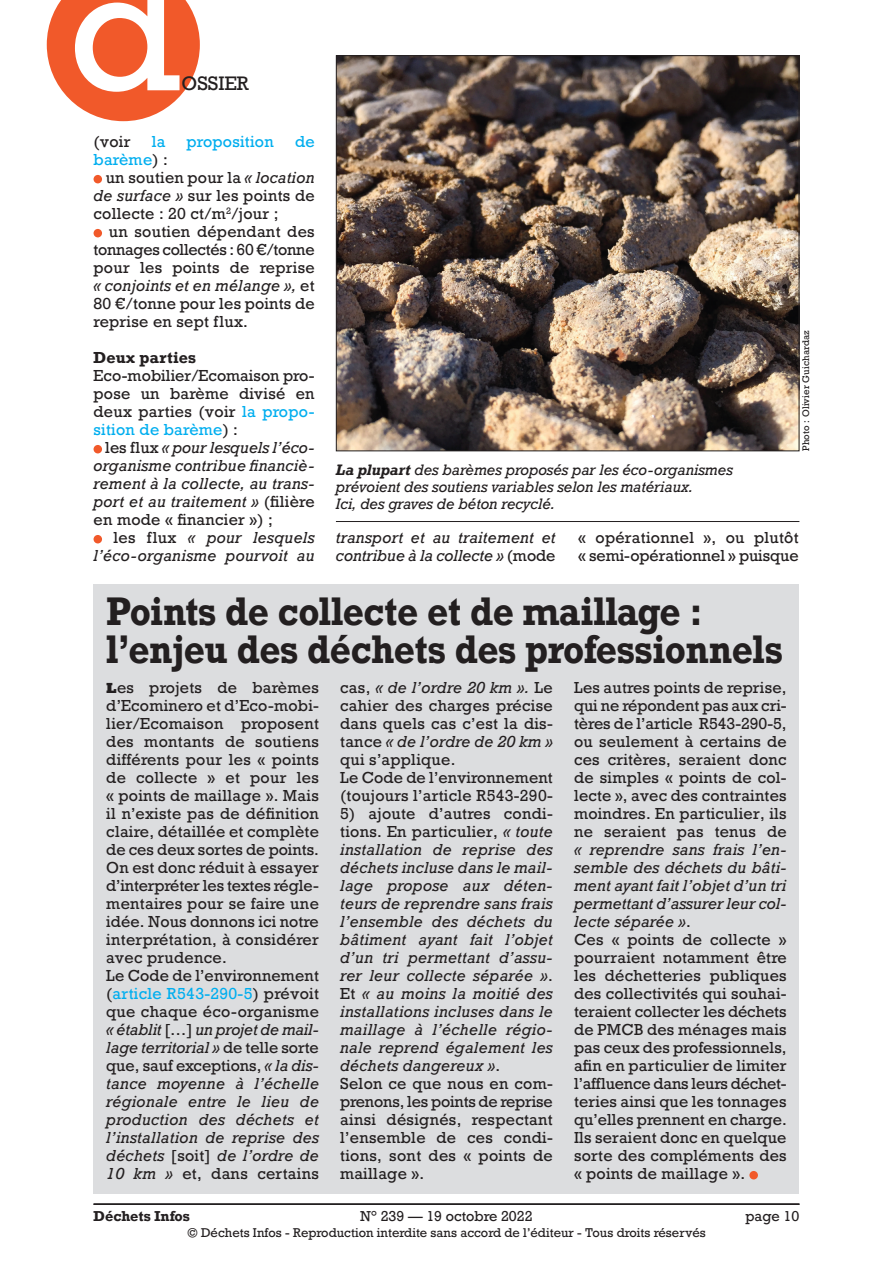
<style>
.page{position:relative;width:893px;height:1263px;background:#fff}
.page>*{position:absolute;margin:0;border:0;box-sizing:border-box;transform-origin:0 0}
.t1{font:166.5px "Rockwell";color:#fff}
.Châpo_12_5pt{font:700 37.5px/37.5px "Rockwell";letter-spacing:-.005em;color:#231f20;scale:.92 1}
.t2{font:18.3px "Rockwell";color:#231f20}
.Texte_courant{font:15px/18px "Rockwell";letter-spacing:.015em;color:#231f20;text-align:justify}
.Texte_courant-2{font:italic 15px/18px "Rockwell";letter-spacing:.015em;color:#231f20;text-align:justify}
.Texte_courant-3{font:italic 15px/18px "Rockwell";letter-spacing:-.005em;color:#231f20}
.Texte_courant-4{font:15px/18px "Rockwell";letter-spacing:-.005em;color:#231f20}
.Texte_courant-5{font:15px "Rockwell";letter-spacing:.015em;color:#00aeef}
.Texte_courant-6{font:700 15px "Rockwell";letter-spacing:.015em;color:#231f20}
.Légende_photo{font:italic 14.25px/17.2px "Rockwell";letter-spacing:-.005em;color:#231f20}
.t3{font:13.5px "Rockwell";color:#231f20}
.t4{font:700 13.5px "Rockwell";color:#231f20}
.t5{font:12px "Rockwell";color:#231f20}
.Crédit_photo{font:9px "Rockwell";letter-spacing:.015em;color:#231f20}
.s1{color:#231f20}
.s2{font-style:italic}
.s3{color:#00aeef}
.s4{font-style:normal}
.s5{font-weight:700}
.s6{font-weight:800}
.s7{font-style:normal;color:#00aeef}
</style>
<div class="page">
<hr style="left:94px;top:1203px;width:705px;height:2px;background:#231f20">
<div style="left:94px;top:175px;width:8px;height:8px;background:#f1592a;border-radius:50%"></div>
<div style="left:94px;top:229px;width:8px;height:8px;background:#f1592a;border-radius:50%"></div>
<div style="left:94px;top:445px;width:8px;height:8px;background:#f1592a;border-radius:50%"></div>
<div style="left:94px;top:535px;width:8px;height:8px;background:#f1592a;border-radius:50%"></div>
<img style="left:338px;top:57px;width:459px;height:392px">
<hr style="left:336px;top:521px;width:463px;height:1px;background:#231f20">
<div style="left:94px;top:584px;width:705px;height:609px;background:#dcdddf"></div>
<div style="left:749px;top:1171px;width:9px;height:8px;background:#f1592a;border-radius:50%"></div>
<svg style="left:47px;top:0;width:153px;height:121px;background:#f3734b"></svg>
<h1 class="t1" style="left:69px;top:-73px;width:114px">d</h1>
<p class="t2" style="left:182px;top:72px;width:69px">OSSIER</p>
<p class="Texte_courant" style="left:94px;top:133px;width:39px">(voir</p>
<p class="Texte_courant-5" style="left:152px;top:133px;width:15px">la</p>
<p class="Texte_courant-5" style="left:186px;top:133px;width:89px">proposition</p>
<p class="Texte_courant-5" style="left:295px;top:133px;width:21px">de</p>
<p class="Texte_courant-5" style="left:94px;top:151px;width:76px">barème<span class="s1">) :</span></p>
<p class="Texte_courant" style="left:94px;top:169px;width:223px;text-indent:12px">un soutien pour la <span class="s2">« location de surface »</span> sur les points de collecte : 20 ct/m<sup>2</sup>/jour ;</p>
<p class="Texte_courant" style="left:94px;top:223px;width:223px;text-indent:15px">un soutien dépendant des tonnages collectés : 60 €/tonne pour les points de reprise <span class="s2">« conjoints et en mélange »,</span> et 80 €/tonne pour les points de reprise en sept flux.</p>
<p class="Texte_courant-6" style="left:94px;top:348px;width:104px">Deux parties</p>
<p class="Texte_courant" style="left:94px;top:367px;width:223px">Eco-mobilier/Ecomaison pro&shy;pose un barème divisé en deux parties (voir <span class="s3">la propo&shy;sition de barème</span>) :</p>
<p class="Texte_courant-2" style="left:94px;top:439px;width:223px;text-indent:12px"><span class="s4">les flux</span> « pour lesquels l’éco&shy;organisme contribue financiè&shy;rement à la collecte, au trans&shy;port et au traitement » <span class="s4">(filière en mode « financier ») ;</span></p>
<p class="Texte_courant-2" style="left:94px;top:529px;width:223px;text-align:right"><span class="s4">les flux</span> « pour lesquels l’éco-organisme pourvoit au</p>
<p class="Texte_courant-3" style="left:336px;top:529px;width:221px">transport et au traitement et contribue à la collecte » <span class="s4">(mode</span></p>
<p class="Texte_courant-4" style="left:578px;top:529px;width:222px">« opérationnel », ou plutôt « semi-opérationnel » puisque</p>
<p class="Crédit_photo" style="left:800px;top:451px;width:122px;rotate:-90deg">Photo : Olivier Guichardaz</p>
<p class="Légende_photo" style="left:336px;top:461px;width:399px"><span class="s5">La plupart</span> des barèmes proposés par les éco-organismes prévoient des soutiens variables selon les matériaux.<br>Ici, des graves de béton recyclé.</p>
<p class="Châpo_12_5pt" style="left:106px;top:592px;width:737px">Points de collecte et de maillage : l’enjeu des déchets des professionnels</p>
<p class="Texte_courant" style="left:106px;top:679px;width:214px"><span class="s6">L</span>es projets de barèmes d’Ecominero et d’Eco-mobi&shy;lier/Ecomaison proposent des montants de soutiens différents pour les « points de collecte » et pour les « points de maillage ». Mais il n’existe pas de définition claire, détaillée et complète de ces deux sortes de points.<br>On est donc réduit à essayer d’interpréter les textes régle&shy;mentaires pour se faire une idée. Nous donnons ici notre interprétation, à considérer avec prudence.</p>
<p class="Texte_courant-2" style="left:106px;top:967px;width:214px"><span class="s4">Le Code de l’environnement (</span><span class="s7">article R543-290-5</span><span class="s4">) prévoit que chaque éco-organisme </span>« établit <span class="s4">[…]</span> un projet de mail&shy;lage territorial » <span class="s4">de telle sorte que, sauf exceptions,</span> « la dis&shy;tance moyenne à l’échelle régionale entre le lieu de production des déchets et l’installation de reprise des déchets <span class="s4">[soit]</span> de l’ordre de 10 km » <span class="s4">et, dans certains</span></p>
<p class="Texte_courant" style="left:340px;top:679px;width:214px">cas, <span class="s2">« de l’ordre 20 km ».</span> Le cahier des charges précise dans quels cas c’est la dis&shy;tance <span class="s2">« de l’ordre de 20 km » </span>qui s’applique.</p>
<p class="Texte_courant" style="left:340px;top:769px;width:214px">Le Code de l’environnement (toujours l’article R543-290-</p>
<p class="Texte_courant-2" style="left:340px;top:805px;width:214px"><span class="s4">5) ajoute d’autres condi&shy;tions. En particulier,</span> « toute installation de reprise des déchets incluse dans le mail&shy;lage propose aux déten&shy;teurs de reprendre sans frais l’ensemble des déchets du bâtiment ayant fait l’objet d’un tri permettant d’assu&shy;rer leur collecte séparée »<span class="s4">.<br>Et</span> « au moins la moitié des installations incluses dans le maillage à l’échelle régio&shy;nale reprend également les déchets dangereux »<span class="s4">.</span></p>
<p class="Texte_courant" style="left:340px;top:1075px;width:214px">Selon ce que nous en com&shy;prenons, les points de reprise ainsi désignés, respectant l’ensemble de ces condi&shy;tions, sont des « points de maillage ».</p>
<p class="Texte_courant" style="left:574px;top:679px;width:214px">Les autres points de reprise, qui ne répondent pas aux cri&shy;tères de l’article R543-290-5, ou seulement à certains de ces critères, seraient donc de simples « points de col&shy;lecte », avec des contraintes moindres. En particulier, ils ne seraient pas tenus de <span class="s2">« reprendre sans frais l’en&shy;semble des déchets du bâti&shy;ment ayant fait l’objet d’un tri permettant d’assurer leur col&shy;lecte séparée »</span>.</p>
<p class="Texte_courant" style="left:574px;top:931px;width:214px">Ces « points de collecte » pourraient notamment être les déchetteries publiques des collectivités qui souhai&shy;teraient collecter les déchets de PMCB des ménages mais pas ceux des professionnels, afin en particulier de limiter l’affluence dans leurs déchet&shy;teries ainsi que les tonnages qu’elles prennent en charge.<br>Ils seraient donc en quelque sorte des compléments des « points de maillage ».</p>
<p class="t4" style="left:94px;top:1207px;width:98px">Déchets Infos</p>
<p class="t3" style="left:360px;top:1207px;width:174px">N° 239 — 19 octobre 2022</p>
<p class="t3" style="left:745px;top:1207px;width:55px">page 10</p>
<p class="t5" style="left:187px;top:1225px;width:520px">© Déchets Infos - Reproduction interdite sans accord de l’éditeur - Tous droits réservés</p>
</div>
